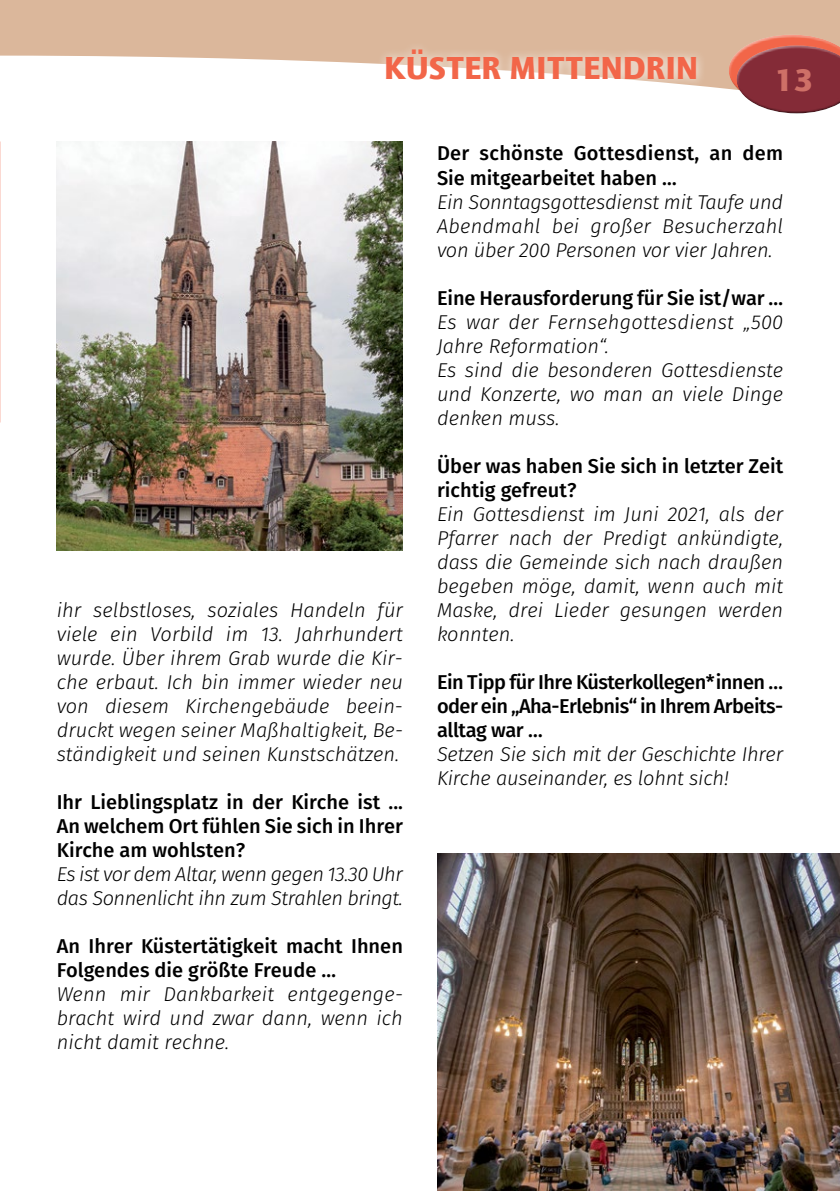
<style>
.page{position:relative;width:840px;height:1191px;background:#fff}
.page>*{position:absolute;margin:0;border:0;box-sizing:border-box;transform-origin:0 0}
.t1{font:900 32px "AT Quay Sans";color:#f26649}
.t2{font:900 32px "AT Quay Sans";color:#ce7067}
.t3{font:italic 300 20px/24px "Fira Sans";color:#000;text-align:justify}
.t4{font:500 20px/24px "Fira Sans";color:#000}
.t5{font:italic 300 20px/24px "Fira Sans";letter-spacing:-.025em;color:#000}
</style>
<div class="page">
<svg style="left:0;top:0;width:839px;height:89px;fill:#dbb79b"></svg>
<div style="left:725px;top:32px;width:114px;height:49px;background:#dbb79b"></div>
<svg style="left:728px;top:35px;width:101px;height:55px"></svg>
<div style="left:732px;top:42px;width:107px;height:48px;background:#fff;opacity:.5"></div>
<div style="left:734px;top:64px;width:105px;height:50px;background:#000;opacity:.5"></div>
<img style="left:437px;top:854px;width:402px;height:337px">
<img style="left:57px;top:142px;width:346px;height:408px">
<div style="left:376px;top:41px;width:329px;height:48px;background:#fff;opacity:.75"></div>
<h1 class="t1" style="left:384px;top:49px;width:315px">KÜSTER MITTENDRIN</h1>
<h1 class="t2" style="left:773px;top:61px;width:42px">13</h1>
<p class="t3" style="left:57px;top:598px;width:347px">ihr selbstloses, soziales Handeln für viele ein Vorbild im 13. Jahrhundert wurde. Über ihrem Grab wurde die Kir&shy;che erbaut. Ich bin immer wieder neu von diesem Kirchengebäude beein&shy;druckt wegen seiner Maßhaltigkeit, Be&shy;ständigkeit und seinen Kunstschätzen.</p>
<p class="t4" style="left:57px;top:789px;width:347px;text-align:justify">Ihr Lieblingsplatz in der Kirche ist ...<br>An welchem Ort fühlen Sie sich in Ihrer Kirche am wohlsten?</p>
<p class="t5" style="left:57px;top:862px;width:347px">Es ist vor dem Altar, wenn gegen 13.30 Uhr das Sonnenlicht ihn zum Strahlen bringt.</p>
<p class="t4" style="left:57px;top:933px;width:347px">An Ihrer Küstertätigkeit macht Ihnen<br>Folgendes die größte Freude …</p>
<p class="t3" style="left:57px;top:982px;width:347px">Wenn mir Dankbarkeit entgegenge&shy;bracht wird und zwar dann, wenn ich nicht damit rechne.</p>
<p class="t4" style="left:437px;top:140px;width:347px">Der schönste Gottesdienst, an dem<br>Sie mitgearbeitet haben …</p>
<p class="t3" style="left:437px;top:189px;width:347px">Ein Sonntagsgottesdienst mit Taufe und Abendmahl bei großer Besucherzahl von über 200 Personen vor vier Jahren.</p>
<p class="t4" style="left:437px;top:284px;width:347px">Eine Herausforderung für Sie ist/war …</p>
<p class="t3" style="left:437px;top:309px;width:347px;text-align:left">Es war der Fernsehgottesdienst „500<br>Jahre Reformation“.<br>Es sind die besonderen Gottesdienste und Konzerte, wo man an viele Dinge denken muss.</p>
<p class="t4" style="left:437px;top:452px;width:347px">Über was haben Sie sich in letzter Zeit richtig gefreut?</p>
<p class="t3" style="left:437px;top:501px;width:347px">Ein Gottesdienst im Juni 2021, als der Pfarrer nach der Predigt ankündigte, dass die Gemeinde sich nach draußen begeben möge, damit, wenn auch mit Maske, drei Lieder gesungen werden konnten.</p>
<p class="t4" style="left:437px;top:668px;width:347px;text-align:justify">Ein Tipp für Ihre Küsterkollegen*innen … oder ein „Aha-Erlebnis“ in Ihrem Arbeits&shy;alltag war …</p>
<p class="t3" style="left:437px;top:741px;width:347px">Setzen Sie sich mit der Geschichte Ihrer<br>Kirche auseinander, es lohnt sich!</p>
</div>
